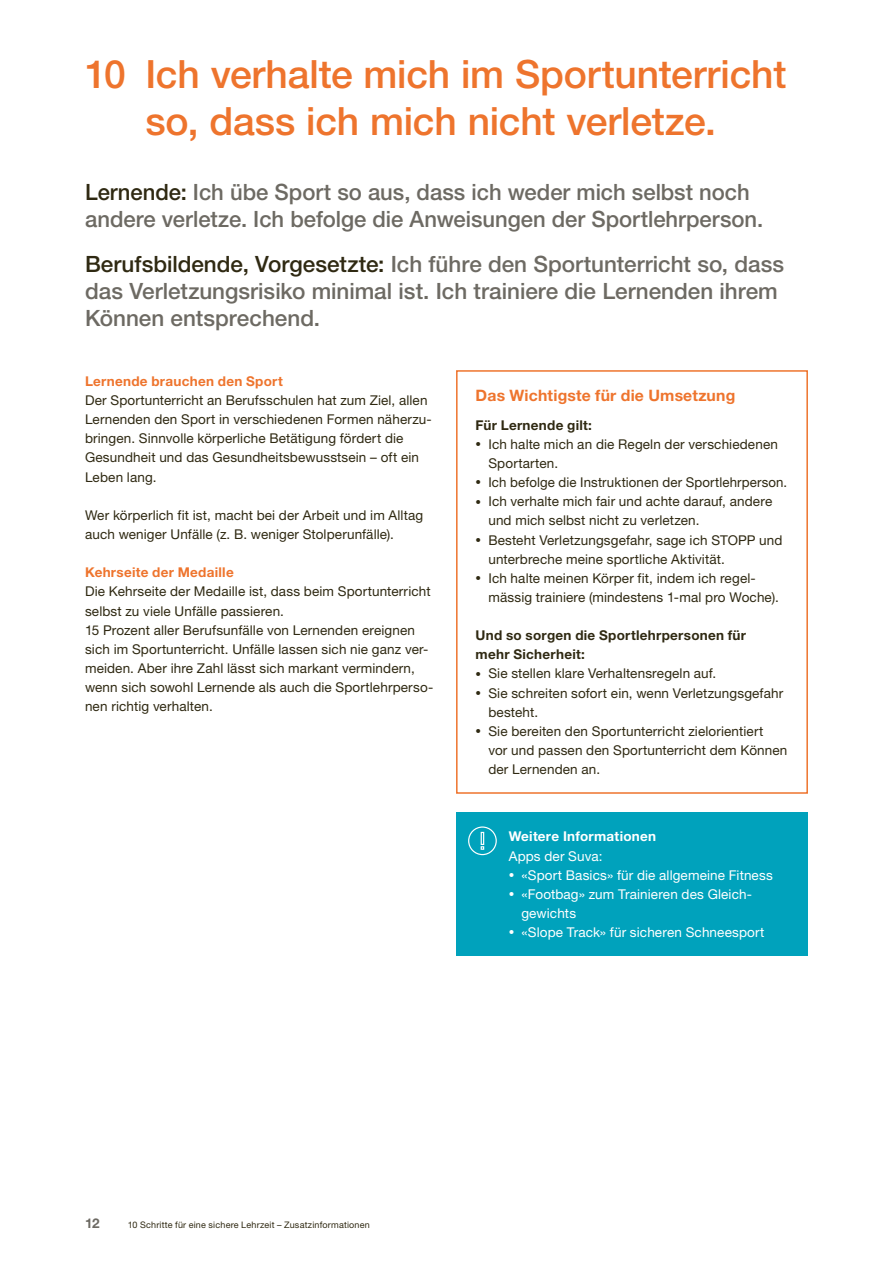
<style>
.page{position:relative;width:893px;height:1263px;background:#fff}
.page>*{position:absolute;margin:0;border:0;box-sizing:border-box;transform-origin:0 0}
.t1{font:500 39px/46.8px "Helvetica Neue LT Std";letter-spacing:-.005em;color:#ee742d;text-align:center}
.t2{font:500 22.5px/27px "Helvetica Neue LT Std";color:#6d6a63}
.t3{font:700 15.75px "Helvetica Neue LT Std";letter-spacing:.01em;color:#ee742d}
.t4{font:13.5px/19.2px "Helvetica Neue LT Std";letter-spacing:.01em;color:#2f2912}
.t5{font:13.5px/19.2px "Helvetica Neue LT Std";letter-spacing:.01em;color:#fff}
.t6{font:700 13.5px/19.2px "Helvetica Neue LT Std";letter-spacing:.02em;color:#2f2912}
.t7{font:700 13.5px "Helvetica Neue LT Std";letter-spacing:.02em;color:#ee742d}
.t8{font:700 13.5px "Helvetica Neue LT Std";letter-spacing:.02em;color:#fff}
.t9{font:700 13.5px "Helvetica Neue LT Std";color:#6d6a63}
.t10{font:9px "Helvetica Neue LT Std";letter-spacing:.025em;color:#2f2912}
.s1{color:#2f2912}
.s2{font-size:11.25px}
</style>
<div class="page">
<div style="left:456px;top:370px;width:352px;height:424px;border:2px solid #ee742d"></div>
<div style="left:456px;top:813px;width:352px;height:143px;background:#00a2bc"></div>
<svg style="left:468px;top:826px;width:29px;height:29px"></svg>
<h1 class="t1" style="left:85px;top:51px;width:703px">10 Ich verhalte mich im Sportunterricht so, dass ich mich nicht verletze.</h1>
<h2 class="t2" style="left:85px;top:178px;width:680px"><span class="s1">Lernende:</span> Ich übe Sport so aus, dass ich weder mich selbst noch andere verletze. Ich befolge die Anweisungen der Sportlehrperson.</h2>
<h2 class="t2" style="left:85px;top:250px;width:701px"><span class="s1">Berufsbildende, Vorgesetzte:</span> Ich führe den Sportunterricht so, dass das Verletzungsrisiko minimal ist. Ich trainiere die Lernenden ihrem<br>Können entsprechend.</h2>
<p class="t7" style="left:85px;top:373px;width:199px">Lernende brauchen den Sport</p>
<p class="t4" style="left:85px;top:390px;width:348px">Der Sportunterricht an Berufsschulen hat zum Ziel, allen Lernenden den Sport in verschiedenen Formen näherzu&shy;bringen. Sinnvolle körperliche Betätigung fördert die Gesundheit und das Gesundheitsbewusstsein – oft ein Leben lang.</p>
<p class="t4" style="left:85px;top:505px;width:340px">Wer körperlich fit ist, macht bei der Arbeit und im Alltag auch weniger Unfälle (z. B. weniger Stolperunfälle).</p>
<p class="t7" style="left:85px;top:564px;width:150px">Kehrseite der Medaille</p>
<p class="t4" style="left:85px;top:582px;width:350px">Die Kehrseite der Medaille ist, dass beim Sportunterricht selbst zu viele Unfälle passieren.<br>15 Prozent aller Berufsunfälle von Lernenden ereignen sich im Sportunterricht. Unfälle lassen sich nie ganz ver&shy;meiden. Aber ihre Zahl lässt sich markant vermindern, wenn sich sowohl Lernende als auch die Sportlehrperso&shy;nen richtig verhalten.</p>
<p class="t3" style="left:476px;top:386px;width:261px">Das Wichtigste für die Umsetzung</p>
<p class="t6" style="left:476px;top:415px;width:118px">Für Lernende gilt:</p>
<p class="t4" style="left:488px;top:434px;width:291px;text-indent:-13px"><span class="s2">•</span> Ich halte mich an die Regeln der verschiedenen<br>Sportarten.</p>
<p class="t4" style="left:476px;top:472px;width:313px"><span class="s2">•</span> Ich befolge die Instruktionen der Sportlehrperson.</p>
<p class="t4" style="left:488px;top:492px;width:285px;text-indent:-13px"><span class="s2">•</span> Ich verhalte mich fair und achte darauf, andere und mich selbst nicht zu verletzen.</p>
<p class="t4" style="left:488px;top:530px;width:296px;text-indent:-13px"><span class="s2">•</span> Besteht Verletzungsgefahr, sage ich STOPP und unterbreche meine sportliche Aktivität.</p>
<p class="t4" style="left:488px;top:568px;width:292px;text-indent:-13px"><span class="s2">•</span> Ich halte meinen Körper fit, indem ich regel&shy;mässig trainiere (mindestens 1-mal pro Woche).</p>
<p class="t6" style="left:476px;top:625px;width:272px">Und so sorgen die Sportlehrpersonen für mehr Sicherheit:</p>
<p class="t4" style="left:476px;top:664px;width:242px"><span class="s2">•</span> Sie stellen klare Verhaltensregeln auf.</p>
<p class="t4" style="left:488px;top:683px;width:296px;text-indent:-13px"><span class="s2">•</span> Sie schreiten sofort ein, wenn Verletzungsgefahr besteht.</p>
<p class="t4" style="left:488px;top:721px;width:301px;text-indent:-13px"><span class="s2">•</span> Sie bereiten den Sportunterricht zielorientiert<br>vor und passen den Sportunterricht dem Können der Lernenden an.</p>
<p class="t8" style="left:509px;top:828px;width:149px">Weitere Informationen</p>
<p class="t5" style="left:509px;top:846px;width:95px">Apps der Suva:</p>
<p class="t5" style="left:509px;top:865px;width:266px"><span class="s2">•</span> «Sport Basics» für die allgemeine Fitness</p>
<p class="t5" style="left:521px;top:884px;width:232px;text-indent:-13px"><span class="s2">•</span> «Footbag» zum Trainieren des Gleich&shy;gewichts</p>
<p class="t5" style="left:509px;top:922px;width:257px"><span class="s2">•</span> «Slope Track» für sicheren Schneesport</p>
<p class="t9" style="left:85px;top:1215px;width:16px">12</p>
<p class="t10" style="left:128px;top:1219px;width:244px">10 Schritte für eine sichere Lehrzeit – Zusatzinformationen</p>
</div>
